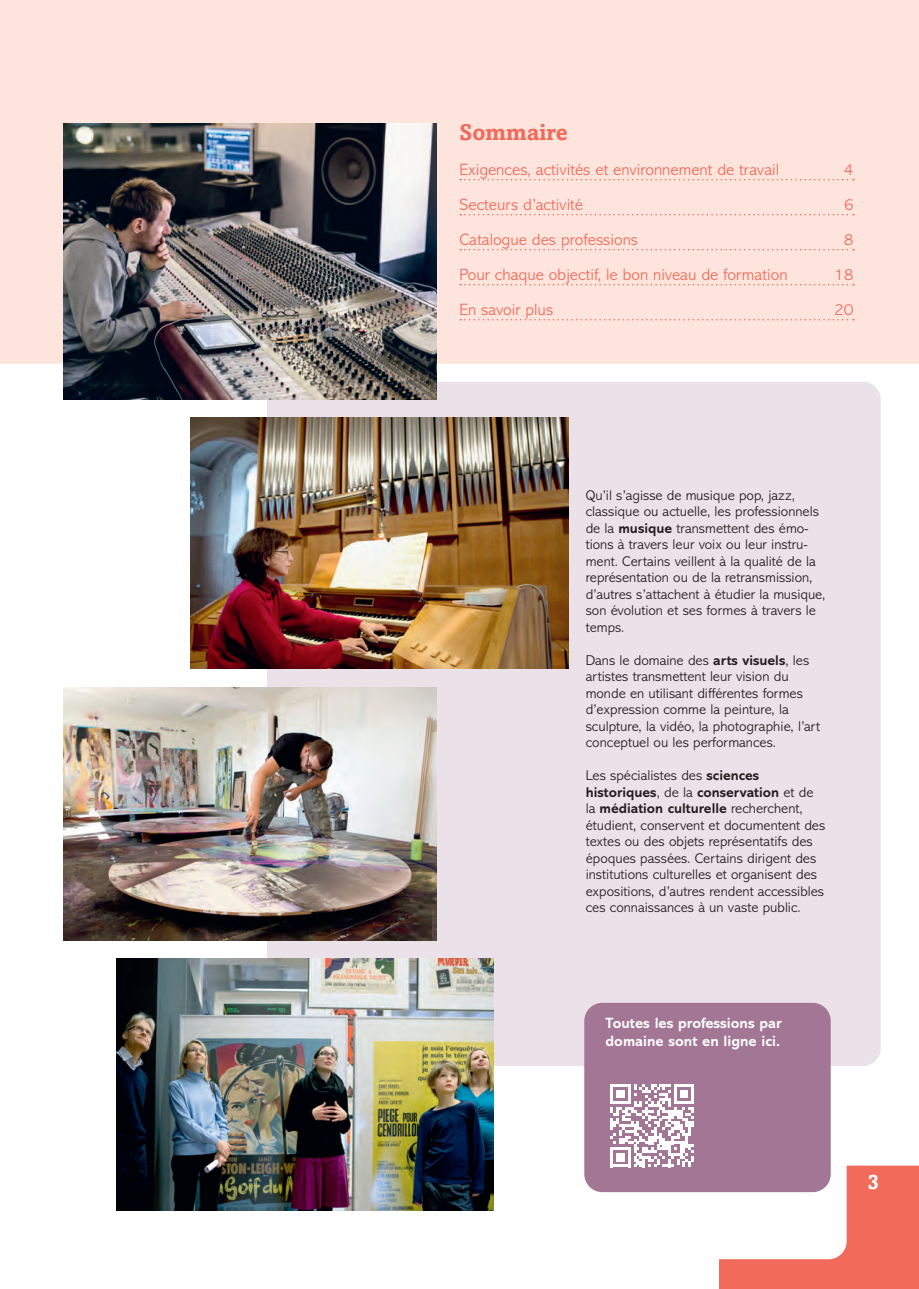
<style>
.page{position:relative;width:919px;height:1289px;background:#fff}
.page>*{position:absolute;margin:0;border:0;box-sizing:border-box;transform-origin:0 0}
.t1{font:700 22.5px "Amasis MT Pro";color:#f26b5a}
.t2{font:700 21px "Amasis MT Pro";color:#fff}
.t3{font:300 16.5px "Abadi MT Pro";color:#f26b5a}
.t4{font:700 15px/18px "Abadi MT Pro";color:#fff}
.t5{font:300 14.25px/16.5px "Abadi MT Pro";color:#231f20}
.s1{font-weight:700}
</style>
<div class="page">
<svg style="left:719px;top:1165px;width:199px;height:123px"></svg>
<div style="left:267px;top:382px;width:613px;height:684px;background:#ebe1e8;border-radius:18px"></div>
<div style="left:0;top:0;width:918px;height:364px;background:#fde5dd"></div>
<div style="left:584px;top:1002px;width:246px;height:190px;background:#a47695;border-radius:18px"></div>
<img style="left:116px;top:958px;width:377px;height:252px">
<img style="left:64px;top:123px;width:372px;height:277px">
<img style="left:190px;top:418px;width:378px;height:250px">
<img style="left:64px;top:688px;width:372px;height:252px">
<svg style="left:460px;top:179px;width:393px;height:1px"></svg>
<svg style="left:460px;top:214px;width:393px;height:1px"></svg>
<svg style="left:460px;top:249px;width:393px;height:1px"></svg>
<svg style="left:460px;top:284px;width:393px;height:1px"></svg>
<svg style="left:460px;top:319px;width:393px;height:1px"></svg>
<svg style="left:610px;top:1084px;width:84px;height:83px"></svg>
<h1 class="t1" style="left:459px;top:118px;width:110px">Sommaire</h1>
<p class="t3" style="left:459px;top:160px;width:321px">Exigences, activités et environnement de travail</p>
<p class="t3" style="left:843px;top:160px;width:11px">4</p>
<p class="t3" style="left:459px;top:195px;width:125px">Secteurs d’activité</p>
<p class="t3" style="left:843px;top:195px;width:11px">6</p>
<p class="t3" style="left:459px;top:230px;width:180px">Catalogue des professions</p>
<p class="t3" style="left:843px;top:230px;width:11px">8</p>
<p class="t3" style="left:459px;top:265px;width:329px">Pour chaque objectif, le bon niveau de formation</p>
<p class="t3" style="left:834px;top:265px;width:21px">18</p>
<p class="t3" style="left:459px;top:300px;width:95px">En savoir plus</p>
<p class="t3" style="left:834px;top:300px;width:21px">20</p>
<p class="t5" style="left:585px;top:487px;width:241px">Qu’il s’agisse de musique pop, jazz, classique ou actuelle, les professionnels de la <span class="s1">musique</span> transmettent des émo&shy;tions à travers leur voix ou leur instru&shy;ment. Certains veillent à la qualité de la représentation ou de la retransmission, d’autres s’attachent à étudier la musique, son évolution et ses formes à travers le temps.</p>
<p class="t5" style="left:585px;top:652px;width:236px">Dans le domaine des <span class="s1">arts visuels</span>, les artistes transmettent leur vision du monde en utilisant différentes formes d’expression comme la peinture, la sculpture, la vidéo, la photographie, l’art conceptuel ou les performances.</p>
<p class="t5" style="left:585px;top:767px;width:241px">Les spécialistes des <span class="s1">sciences historiques</span>, de la <span class="s1">conservation</span> et de la <span class="s1">médiation culturelle</span> recherchent, étudient, conservent et documentent des textes ou des objets représentatifs des époques passées. Certains dirigent des institutions culturelles et organisent des expositions, d’autres rendent accessibles ces connaissances à un vaste public.</p>
<p class="t4" style="left:605px;top:1013px;width:178px">Toutes les professions par domaine sont en ligne ici.</p>
<h2 class="t2" style="left:867px;top:1169px;width:13px">3</h2>
</div>
